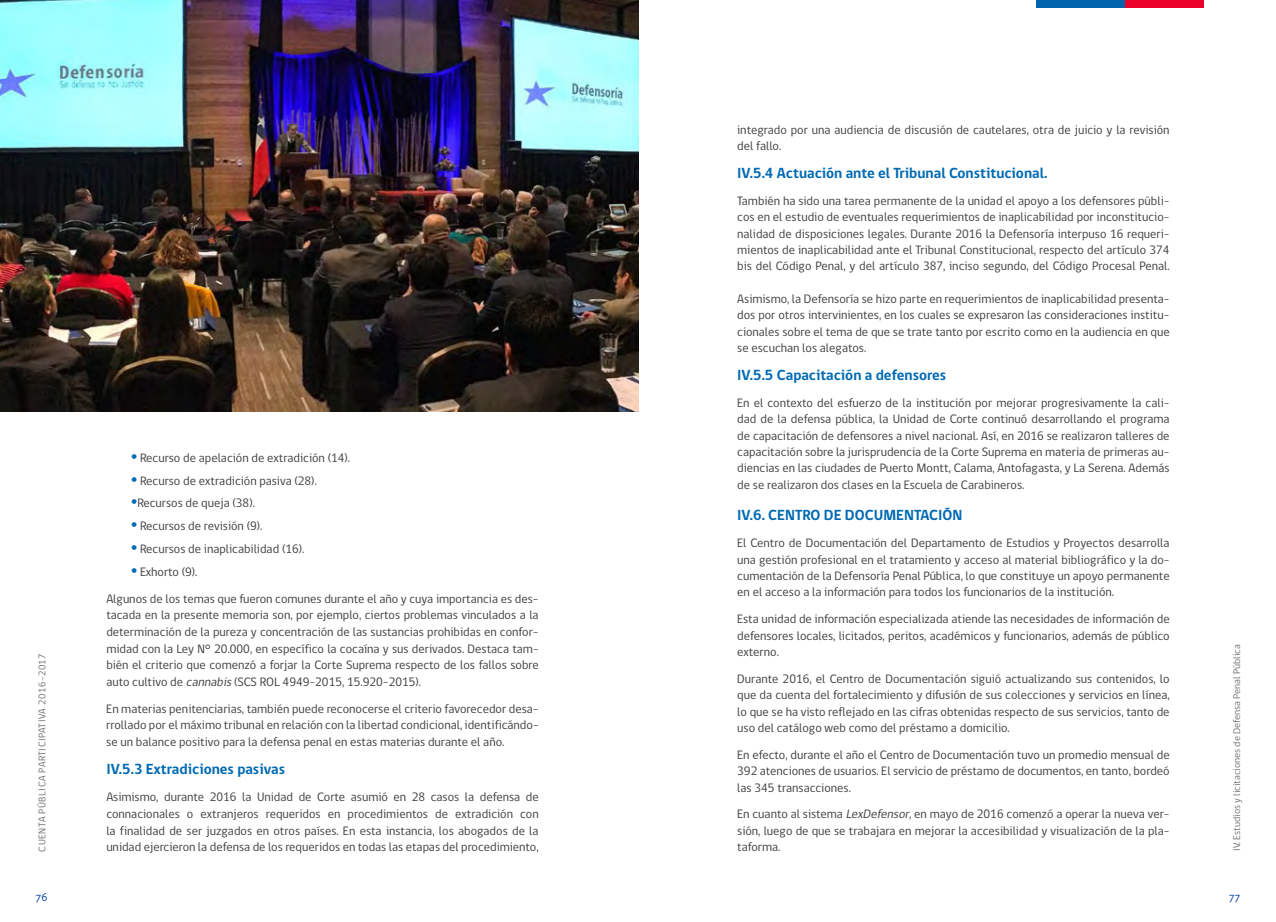
<style>
.page{position:relative;width:1276px;height:922px;background:#fff}
.page>*{position:absolute;margin:0;border:0;box-sizing:border-box;transform-origin:0 0}
.t1{font:700 15px "gob CL";color:#006ab3}
.t2{font:12.5px/16.2px "gob CL";color:#3e3d40;text-align:justify}
.t3{font:11.25px "gob CL";color:#003ca6}
.t4{font:10px "gob CL";color:#707172}
.t5{font:10px "gob CL";letter-spacing:.05em;color:#707172}
.s1{font-family:"Felbridge Std";font-weight:800;font-size:15px;color:#006ab3}
.s2{font-style:italic}
</style>
<div class="page">
<div style="left:1104px;top:0;width:99px;height:8px;background:#eb0029"></div>
<div style="left:1036px;top:0;width:88px;height:8px;background:#0064ad"></div>
<img style="left:0;top:0;width:638px;height:411px">
<p class="t5" style="left:35px;top:851px;width:200px;rotate:-90deg">CUENTA PÚBLICA PARTICIPATIVA 2016-2017</p>
<p class="t2" style="left:131px;top:449px;width:220px"><span class="s1">•</span> Recurso de apelación de extradición (14).</p>
<p class="t2" style="left:131px;top:472px;width:187px"><span class="s1">•</span> Recurso de extradición pasiva (28).</p>
<p class="t2" style="left:131px;top:495px;width:125px"><span class="s1">•</span>Recursos de queja (38).</p>
<p class="t2" style="left:131px;top:518px;width:133px"><span class="s1">•</span> Recursos de revisión (9).</p>
<p class="t2" style="left:131px;top:541px;width:175px"><span class="s1">•</span> Recursos de inaplicabilidad (16).</p>
<p class="t2" style="left:106px;top:558px;width:434px;line-height:27.1px;text-indent:25px"><span class="s1">•</span> Exhorto (9).<br>Algunos de los temas que fueron comunes durante el año y cuya importancia es des-</p>
<p class="t2" style="left:106px;top:607px;width:434px">tacada en la presente memoria son, por ejemplo, ciertos problemas vinculados a la determinación de la pureza y concentración de las sustancias prohibidas en confor&shy;midad con la Ley N° 20.000, en específico la cocaína y sus derivados. Destaca tam&shy;bién el criterio que comenzó a forjar la Corte Suprema respecto de los fallos sobre auto cultivo de <span class="s2">cannabis</span>(SCS ROL 4949-2015, 15.920-2015).</p>
<p class="t2" style="left:106px;top:700px;width:434px">En materias penitenciarias, también puede reconocerse el criterio favorecedor desa&shy;rrollado por el máximo tribunal en relación con la libertad condicional, identificándo&shy;se un balance positivo para la defensa penal en estas materias durante el año.</p>
<p class="t1" style="left:106px;top:758px;width:180px">IV.5.3 Extradiciones pasivas</p>
<p class="t2" style="left:106px;top:789px;width:434px">Asimismo, durante 2016 la Unidad de Corte asumió en 28 casos la defensa de connacionales o extranjeros requeridos en procedimientos de extradición con la finalidad de ser juzgados en otros países. En esta instancia, los abogados de la unidad ejercieron la defensa de los requeridos en todas las etapas del procedimiento,</p>
<p class="t2" style="left:737px;top:121px;width:434px">integrado por una audiencia de discusión de cautelares, otra de juicio y la revisión del fallo.</p>
<p class="t1" style="left:737px;top:163px;width:312px">IV.5.4 Actuación ante el Tribunal Constitucional.</p>
<p class="t2" style="left:737px;top:193px;width:434px">También ha sido una tarea permanente de la unidad el apoyo a los defensores públi&shy;cos en el estudio de eventuales requerimientos de inaplicabilidad por inconstitucio&shy;nalidad de disposiciones legales. Durante 2016 la Defensoría interpuso 16 requeri&shy;mientos de inaplicabilidad ante el Tribunal Constitucional, respecto del artículo 374 bis del Código Penal, y del artículo 387, inciso segundo, del Código Procesal Penal.</p>
<p class="t2" style="left:737px;top:291px;width:434px">Asimismo, la Defensoría se hizo parte en requerimientos de inaplicabilidad presenta&shy;dos por otros intervinientes, en los cuales se expresaron las consideraciones institu&shy;cionales sobre el tema de que se trate tanto por escrito como en la audiencia en que se escuchan los alegatos.</p>
<p class="t1" style="left:737px;top:365px;width:211px">IV.5.5 Capacitación a defensores</p>
<p class="t2" style="left:737px;top:395px;width:434px">En el contexto del esfuerzo de la institución por mejorar progresivamente la cali&shy;dad de la defensa pública, la Unidad de Corte continuó desarrollando el programa de capacitación de defensores a nivel nacional. Así, en 2016 se realizaron talleres de capacitación sobre la jurisprudencia de la Corte Suprema en materia de primeras au&shy;diencias en las ciudades de Puerto Montt, Calama, Antofagasta, y La Serena. Además de se realizaron dos clases en la Escuela de Carabineros.</p>
<p class="t1" style="left:737px;top:505px;width:185px">IV.6. CENTRO DE DOCUMENTACI</p>
<p class="t1" style="left:942px;top:505px;width:21px">ÓN</p>
<p class="t2" style="left:737px;top:535px;width:434px">El Centro de Documentación del Departamento de Estudios y Proyectos desarrolla una gestión profesional en el tratamiento y acceso al material bibliográfico y la do&shy;cumentación de la Defensoría Penal Pública, lo que constituye un apoyo permanente en el acceso a la información para todos los funcionarios de la institución.</p>
<p class="t2" style="left:737px;top:611px;width:434px">Esta unidad de información especializada atiende las necesidades de información de defensores locales, licitados, peritos, académicos y funcionarios, además de público externo.</p>
<p class="t2" style="left:737px;top:670px;width:434px">Durante 2016, el Centro de Documentación siguió actualizando sus contenidos, lo que da cuenta del fortalecimiento y difusión de sus colecciones y servicios en línea, lo que se ha visto reflejado en las cifras obtenidas respecto de sus servicios, tanto de uso del catálogo web como del préstamo a domicilio.</p>
<p class="t2" style="left:737px;top:746px;width:434px">En efecto, durante el año el Centro de Documentación tuvo un promedio mensual de 392 atenciones de usuarios. El servicio de préstamo de documentos, en tanto, bordeó las 345 transacciones.</p>
<p class="t2" style="left:737px;top:806px;width:434px">En cuanto al sistema <span class="s2">LexDefensor</span>, en mayo de 2016 comenzó a operar la nueva ver&shy;sión, luego de que se trabajara en mejorar la accesibilidad y visualización de la pla&shy;taforma.</p>
<p class="t4" style="left:1230px;top:850px;width:208px;rotate:-90deg">IV. Estudios y licitaciones de Defensa Penal Pública</p>
<p class="t3" style="left:36px;top:889px;width:13px">76</p>
<p class="t3" style="left:1228px;top:889px;width:13px">77</p>
</div>
